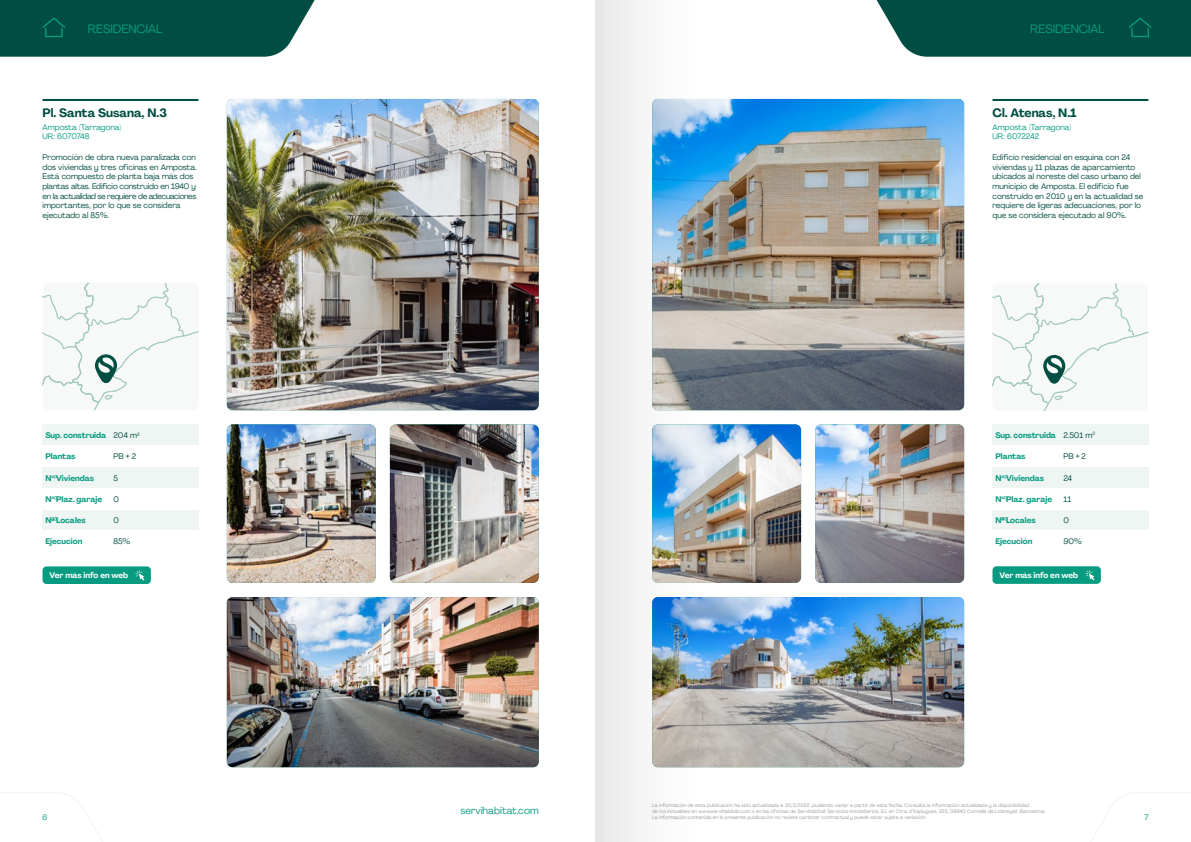
<style>
.page{position:relative;width:1191px;height:842px;background:#fff}
.page>*{position:absolute;margin:0;border:0;box-sizing:border-box;transform-origin:0 0}
.t1{font:700 12px "Agrandir";color:#004d41}
.t2{font:12px "Agrandir";color:#079c81}
.t3{font:10px "Agrandir";color:#079c81}
.t4{font:8px/9.6px "Agrandir";color:#004d41}
.t5{font:700 8px "Agrandir";color:#079c81}
.t6{font:8px/9.6px "Agrandir";color:#079c81}
.t7{font:700 8px "Agrandir";letter-spacing:-.005em;color:#fff}
.t8{font:5px/6px "Agrandir";color:#9d9d9c}
</style>
<div class="page">
<svg style="left:60px;top:793px;width:43px;height:49px"></svg>
<svg style="left:1091px;top:793px;width:43px;height:49px"></svg>
<svg style="left:0;top:0;width:315px;height:57px;background:#0f584c"></svg>
<svg style="left:876px;top:0;width:315px;height:57px;background:#0f584d"></svg>
<img style="left:694px;top:597px;width:270px;height:170px">
<img style="left:694px;top:424px;width:107px;height:159px">
<img style="left:815px;top:424px;width:149px;height:159px">
<img style="left:694px;top:99px;width:270px;height:311px">
<hr style="left:992px;top:99px;width:156px;height:2px;background:#004d41">
<div style="left:992px;top:566px;width:108px;height:18px;background:#079c81;border-radius:4px"></div>
<svg style="left:1085px;top:570px;width:9px;height:10px"></svg>
<div style="left:992px;top:467px;width:71px;height:21px;background:#eff5f3"></div>
<div style="left:992px;top:509px;width:71px;height:22px;background:#eff5f3"></div>
<div style="left:992px;top:424px;width:71px;height:22px;background:#eff5f3"></div>
<div style="left:1063px;top:467px;width:85px;height:21px;background:#eff5f3"></div>
<div style="left:1063px;top:509px;width:85px;height:22px;background:#eff5f3"></div>
<div style="left:1063px;top:424px;width:85px;height:22px;background:#eff5f3"></div>
<img style="left:227px;top:597px;width:312px;height:170px">
<img style="left:227px;top:424px;width:149px;height:159px">
<img style="left:390px;top:424px;width:149px;height:159px">
<img style="left:227px;top:99px;width:312px;height:311px">
<div style="left:43px;top:566px;width:108px;height:18px;background:#079c81;border-radius:4px"></div>
<svg style="left:135px;top:570px;width:9px;height:11px"></svg>
<hr style="left:43px;top:99px;width:155px;height:2px;background:#004d41">
<div style="left:43px;top:467px;width:70px;height:21px;background:#eff5f3"></div>
<div style="left:43px;top:510px;width:70px;height:21px;background:#eff5f3"></div>
<div style="left:43px;top:424px;width:70px;height:22px;background:#eff5f3"></div>
<div style="left:113px;top:467px;width:85px;height:21px;background:#eff5f3"></div>
<div style="left:113px;top:510px;width:85px;height:21px;background:#eff5f3"></div>
<div style="left:113px;top:424px;width:85px;height:22px;background:#eff5f3"></div>
<svg style="left:992px;top:283px;width:156px;height:128px"></svg>
<svg style="left:43px;top:283px;width:155px;height:127px"></svg>
<img style="left:595px;top:0;width:99px;height:842px">
<h1 class="t2" style="left:88px;top:22px;width:76px">RESIDENCIAL</h1>
<h1 class="t2" style="left:1030px;top:22px;width:76px">RESIDENCIAL</h1>
<h1 class="t1" style="left:43px;top:105px;width:126px">Pl. Santa Susana, N.3</h1>
<p class="t6" style="left:43px;top:122px;width:80px">Amposta (Tarragona)<br>UR: 6070748</p>
<p class="t4" style="left:43px;top:152px;width:156px">Promoción de obra nueva paralizada con dos viviendas y tres oficinas en Amposta.<br>Está compuesto de planta baja más dos plantas altas. Edificio construido en 1940 y en la actualidad se requiere de adecuaciones importantes, por lo que se considera ejecutado al 85%.</p>
<h1 class="t1" style="left:992px;top:105px;width:86px">Cl. Atenas, N.1</h1>
<p class="t6" style="left:992px;top:122px;width:80px">Amposta (Tarragona)<br>UR: 6072242</p>
<p class="t4" style="left:992px;top:152px;width:152px">Edificio residencial en esquina con 24 viviendas y 11 plazas de aparcamiento ubicados al noreste del caso urbano del municipio de Amposta. El edificio fue construido en 2010 y en la actualidad se requiere de ligeras adecuaciones, por lo que se considera ejecutado al 90%.</p>
<p class="t4" style="left:113px;top:430px;width:28px">204 m<sup>2</sup></p>
<p class="t5" style="left:45px;top:430px;width:62px">Sup. construida</p>
<p class="t4" style="left:1063px;top:430px;width:33px">2.501 m<sup>2</sup></p>
<p class="t5" style="left:995px;top:430px;width:62px">Sup. construida</p>
<p class="t5" style="left:45px;top:452px;width:32px">Plantas</p>
<p class="t4" style="left:113px;top:452px;width:24px">PB + 2</p>
<p class="t5" style="left:995px;top:451px;width:32px">Plantas</p>
<p class="t4" style="left:1063px;top:452px;width:24px">PB + 2</p>
<p class="t5" style="left:45px;top:473px;width:50px">N<sup>o</sup>º Viviendas</p>
<p class="t5" style="left:45px;top:515px;width:42px">Nº<sup>o</sup>º Locales</p>
<p class="t5" style="left:45px;top:494px;width:58px">N<sup>o</sup>º Plaz. garaje</p>
<p class="t5" style="left:45px;top:537px;width:38px">Ejecución</p>
<p class="t4" style="left:113px;top:473px;width:6px">5</p>
<p class="t4" style="left:113px;top:515px;width:7px">0</p>
<p class="t4" style="left:113px;top:494px;width:7px">0</p>
<p class="t4" style="left:113px;top:537px;width:18px">85%</p>
<p class="t5" style="left:995px;top:473px;width:50px">N<sup>o</sup>º Viviendas</p>
<p class="t5" style="left:995px;top:515px;width:42px">Nº<sup>o</sup>º Locales</p>
<p class="t5" style="left:995px;top:494px;width:58px">N<sup>o</sup>º Plaz. garaje</p>
<p class="t5" style="left:995px;top:537px;width:38px">Ejecución</p>
<p class="t4" style="left:1063px;top:473px;width:10px">24</p>
<p class="t4" style="left:1063px;top:515px;width:7px">0</p>
<p class="t4" style="left:1063px;top:494px;width:9px">11</p>
<p class="t4" style="left:1063px;top:537px;width:20px">90%</p>
<p class="t7" style="left:50px;top:570px;width:80px">Ver más info en web</p>
<p class="t7" style="left:999px;top:570px;width:80px">Ver más info en web</p>
<p class="t8" style="left:652px;top:802px;width:395px">La información de esta publicación ha sido actualizada a 30/3/2022, pudiendo variar a partir de esta fecha. Consulta la información actualizada y la disponibilidad<br>de los inmuebles en www.servihabitat.com o en las oficinas de Servihabitat Servicios Inmobiliarios, S.L en Ctra. d’Esplugues, 225, 08940 Cornellá de Llobregat (Barcelona).<br>La información contenida en la presente publicación no reviste carácter contractual y puede estar sujeta a variación.</p>
<p class="t3" style="left:460px;top:804px;width:80px">servihabitat.com</p>
<p class="t6" style="left:43px;top:813px;width:6px">6</p>
<p class="t6" style="left:1144px;top:813px;width:6px">7</p>
</div>
